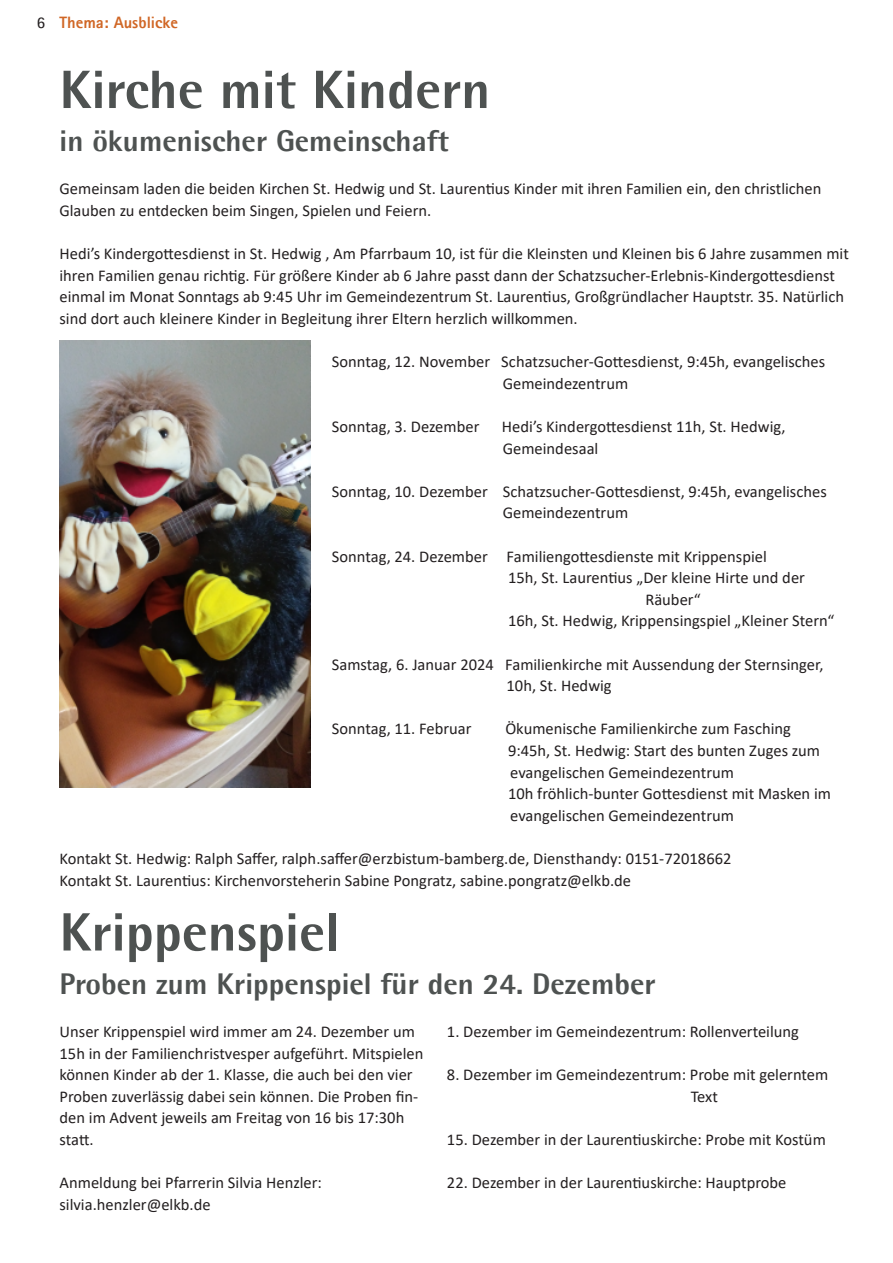
<style>
.page{position:relative;width:893px;height:1263px;background:#fff}
.page>*{position:absolute;margin:0;border:0;box-sizing:border-box;transform-origin:0 0}
.t1{font:800 54px "Agfa Rotis Semisans";color:#4e5251}
.t2{font:800 30px "Agfa Rotis Semisans";color:#4e5251}
.t3{font:16.5px/21.6px "Calibri";color:#231f20}
.t4{font:800 16.5px "Agfa Rotis Sans Serif";color:#d06625}
.s1{font-family:"Agfa Rotis Semisans";font-weight:400;color:#231f20}
</style>
<div class="page">
<img style="left:60px;top:340px;width:250px;height:447px">
<p class="t4" style="left:37px;top:12px;width:143px"><span class="s1">6</span> Thema: Ausblicke</p>
<h1 class="t1" style="left:60px;top:55px;width:432px">Kirche mit Kindern</h1>
<h2 class="t2" style="left:60px;top:122px;width:391px">in ökumenischer Gemeinschaft</h2>
<p class="t3" style="left:60px;top:179px;width:763px">Gemeinsam laden die beiden Kirchen St. Hedwig und St. Laurentius Kinder mit ihren Familien ein, den christlichen<br>Glauben zu entdecken beim Singen, Spielen und Feiern.</p>
<p class="t3" style="left:60px;top:244px;width:791px">Hedi’s Kindergottesdienst in St. Hedwig , Am Pfarrbaum 10, ist für die Kleinsten und Kleinen bis 6 Jahre zusammen mit ihren Familien genau richtig. Für größere Kinder ab 6 Jahre passt dann der Schatzsucher‐Erlebnis‐Kindergottesdienst einmal im Monat Sonntags ab 9:45 Uhr im Gemeindezentrum St. Laurentius, Großgründlacher Hauptstr. 35. Natürlich sind dort auch kleinere Kinder in Begleitung ihrer Eltern herzlich willkommen.</p>
<p class="t3" style="left:503px;top:352px;width:324px;text-indent:-171px">Sonntag, 12. November Schatzsucher‐Gottesdienst, 9:45h, evangelisches<br>Gemeindezentrum</p>
<p class="t3" style="left:332px;top:417px;width:149px">Sonntag, 3. Dezember</p>
<p class="t3" style="left:502px;top:417px;width:285px">Hedi’s Kindergottesdienst 11h, St. Hedwig,<br>Gemeindesaal</p>
<p class="t3" style="left:503px;top:482px;width:326px;text-indent:-171px">Sonntag, 10. Dezember Schatzsucher‐Gottesdienst, 9:45h, evangelisches<br>Gemeindezentrum</p>
<p class="t3" style="left:332px;top:547px;width:437px">Sonntag, 24. Dezember Familiengottesdienste mit Krippenspiel</p>
<p class="t3" style="left:508px;top:568px;width:298px">15h, St. Laurentius „Der kleine Hirte und der</p>
<p class="t3" style="left:645px;top:590px;width:57px">Räuber“</p>
<p class="t3" style="left:508px;top:611px;width:328px">16h, St. Hedwig, Krippensingspiel „Kleiner Stern“</p>
<p class="t3" style="left:507px;top:655px;width:319px;text-indent:-175px">Samstag, 6. Januar 2024 Familienkirche mit Aussendung der Sternsinger,<br>10h, St. Hedwig</p>
<p class="t3" style="left:332px;top:719px;width:141px">Sonntag, 11. Februar</p>
<p class="t3" style="left:505px;top:719px;width:327px">Ökumenische Familienkirche zum Fasching 9:45h, St. Hedwig: Start des bunten Zuges zum evangelischen Gemeindezentrum<br>10h fröhlich‐bunter Gottesdienst mit Masken im evangelischen Gemeindezentrum</p>
<p class="t3" style="left:60px;top:849px;width:673px">Kontakt St. Hedwig: Ralph Saffer, ralph.saffer@erzbistum‐bamberg.de, Diensthandy: 0151‐72018662<br>Kontakt St. Laurentius: Kirchenvorsteherin Sabine Pongratz, sabine.pongratz@elkb.de</p>
<h1 class="t1" style="left:60px;top:898px;width:281px">Krippenspiel</h1>
<h2 class="t2" style="left:60px;top:964px;width:597px">Proben zum Krippenspiel für den 24. Dezember</h2>
<p class="t3" style="left:60px;top:1022px;width:365px">Unser Krippenspiel wird immer am 24. Dezember um 15h in der Familienchristvesper aufgeführt. Mitspielen können Kinder ab der 1. Klasse, die auch bei den vier Proben zuverlässig dabei sein können. Die Proben fin‐ den im Advent jeweils am Freitag von 16 bis 17:30h statt.</p>
<p class="t3" style="left:60px;top:1173px;width:264px">Anmeldung bei Pfarrerin Silvia Henzler: silvia.henzler@elkb.de</p>
<p class="t3" style="left:447px;top:1022px;width:354px">1. Dezember im Gemeindezentrum: Rollenverteilung</p>
<p class="t3" style="left:691px;top:1065px;width:139px;text-indent:-244px">8. Dezember im Gemeindezentrum: Probe mit gelerntem<br>Text</p>
<p class="t3" style="left:447px;top:1130px;width:380px">15. Dezember in der Laurentiuskirche: Probe mit Kostüm</p>
<p class="t3" style="left:447px;top:1173px;width:341px">22. Dezember in der Laurentiuskirche: Hauptprobe</p>
</div>
